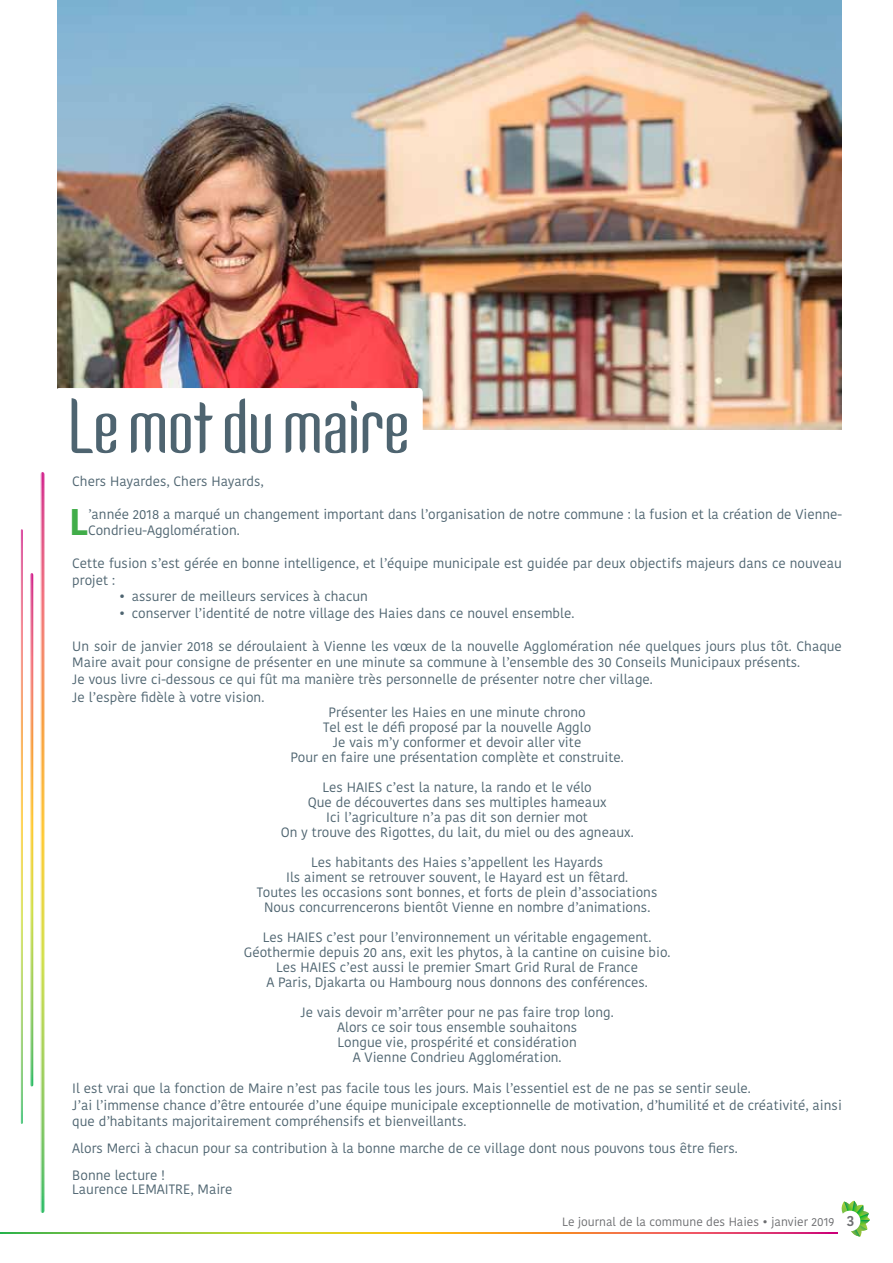
<style>
.page{position:relative;width:893px;height:1263px;background:#fff}
.page>*{position:absolute;margin:0;border:0;box-sizing:border-box;transform-origin:0 0}
.t1{font:72.45px "Kandide";color:#4e6470}
.t2{font:700 37.05px "Kohinoor Devanagari";color:#41ad49}
.t3{font:13.5px/15px "Kohinoor Devanagari";color:#4e6470}
.t4{font:12px "Kohinoor Devanagari";color:#6d6e71}
.s1{font-weight:500;font-size:15px}
</style>
<div class="page">
<svg style="left:0;top:1201px;width:870px;height:35px"></svg>
<svg style="left:30px;top:575px;width:4px;height:510px;background:#dfc793"></svg>
<svg style="left:40px;top:474px;width:5px;height:737px;background:#e0c997"></svg>
<img style="left:57px;top:0;width:784px;height:429px">
<div style="left:55px;top:388px;width:368px;height:83px;background:#fff;border-radius:4px"></div>
<h1 class="t1" style="left:68px;top:384px;width:342px">Lemotdumaire</h1>
<p class="t3" style="left:72px;top:474px;width:193px">Chers H ayardes, Chers H ayards,</p>
<h2 class="t2" style="left:69px;top:501px;width:20px">L</h2>
<p class="t3" style="left:88px;top:506px;width:755px;line-height:16.5px">’année 2018 a marqué un changement important dans l’organisation de notre commune : la fusion et la création de Vienne-<br>Condrieu-Agglomération.</p>
<p class="t3" style="left:72px;top:555px;width:771px;line-height:16.5px">Cette fusion s’est gérée en bonne intelligence, et l’équipe municipale est guidée par deux objectifs majeurs dans ce nouveau projet :</p>
<p class="t3" style="left:119px;top:589px;width:250px">• assurer de meilleurs services à chacun</p>
<p class="t3" style="left:119px;top:606px;width:457px">• conserver l’identité de notre village des H aies dans ce nouvel ensemble.</p>
<p class="t3" style="left:72px;top:638px;width:771px;line-height:16.5px">Un soir de janvier 2018 se déroulaient à Vienne les vœux de la nouvelle Agglomération née quelques jours plus tôt. Chaque<br>Maire avait pour consigne de présenter en une minute sa commune à l’ensemble des 30 Conseils Municipaux présents.<br>Je vous livre ci-dessous ce qui fût ma manière très personnelle de présenter notre cher village.</p>
<p class="t3" style="left:72px;top:690px;width:194px">Je l’espère fidèle à votre vision.</p>
<p class="t3" style="left:290px;top:705px;width:335px;text-align:center">Présenter les Haies en une minute chrono<br>Tel est le défi proposé par la nouvelle Agglo<br>Je vais m’y conformer et devoir aller vite<br>Pour en faire une présentation complète et construite.</p>
<p class="t3" style="left:281px;top:780px;width:354px;text-align:center">Les HAIES c’est la nature, la rando et le vélo<br>Que de découvertes dans ses multiples hameaux<br>Ici l’agriculture n’a pas dit son dernier mot<br>On y trouve des Rigottes, du lait, du miel ou des agneaux.</p>
<p class="t3" style="left:257px;top:855px;width:402px;text-align:center">Les habitants des H aies s’appellent les H ayards<br>Ils aiment se retrouver souvent, le H ayard est un fêtard.<br>Toutes les occasions sont bonnes, et forts de plein d’associations Nous concurrencerons bientôt Vienne en nombre d’animations.</p>
<p class="t3" style="left:244px;top:930px;width:428px;text-align:center">Les HAIES c’est pour l’environnement un véritable engagement.<br>Géothermie depuis 20 ans, exit les phytos, à la cantine on cuisine bio.<br>Les HAIES c’est aussi le premier Smart Grid Rural de France<br>A Paris, Djakarta ou Hambourg nous donnons des conférences.</p>
<p class="t3" style="left:301px;top:1005px;width:315px;text-align:center">Je vais devoir m’arrêter pour ne pas faire trop long.<br>Alors ce soir tous ensemble souhaitons<br>Longue vie, prospérité et considération<br>A Vienne Condrieu Agglomération.</p>
<p class="t3" style="left:72px;top:1080px;width:771px;line-height:16.5px">Il est vrai que la fonction de Maire n’est pas facile tous les jours. Mais l’essentiel est de ne pas se sentir seule.<br>J’ai l’immense chance d’être entourée d’une équipe municipale exceptionnelle de motivation, d’humilité et de créativité, ainsi que d’habitants majoritairement compréhensifs et bienveillants.</p>
<p class="t3" style="left:72px;top:1135px;width:667px;line-height:27px">Alors Merci à chacun pour sa contribution à la bonne marche de ce village dont nous pouvons tous être fiers.<br>Bonne lecture !</p>
<p class="t3" style="left:72px;top:1182px;width:162px">Laurence LEMAITRE, Maire</p>
<p class="t4" style="left:562px;top:1215px;width:293px">Le journal de la commune des Haies • janvier 2019 <span class="s1">3</span></p>
</div>
